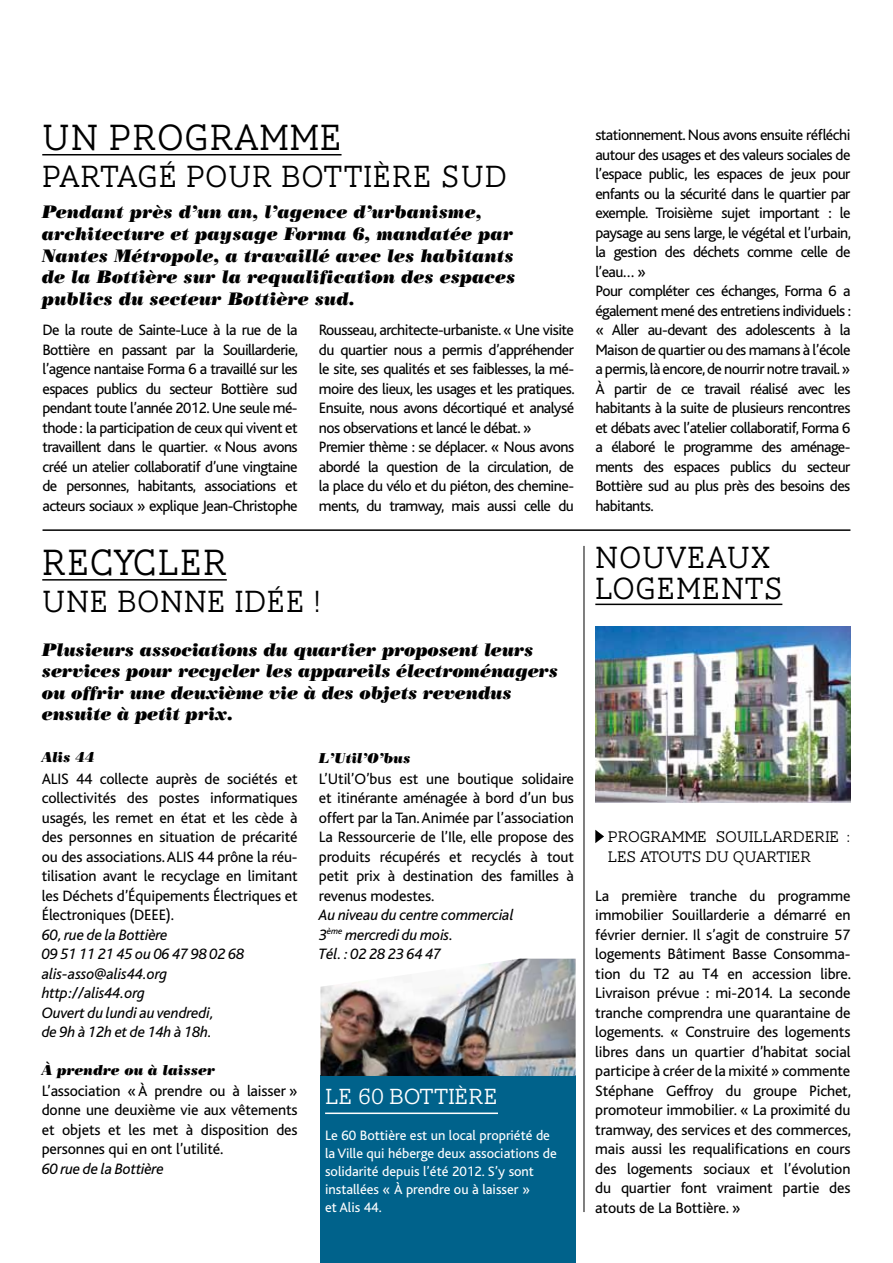
<style>
.page{position:relative;width:893px;height:1263px;background:#fff}
.page>*{position:absolute;margin:0;border:0;box-sizing:border-box;transform-origin:0 0}
.t1{font:300 37.5px "AW Conqueror Slab";letter-spacing:.02em;color:#000;scale:.95 1}
.t2{font:300 31.5px/31.5px "AW Conqueror Slab";letter-spacing:.02em;color:#000;scale:.95 1}
.t3{font:300 22.5px "AW Conqueror Slab";letter-spacing:-.01em;color:#fff}
.t4{font:italic 18px/21.6px "Poster Bodoni BT";color:#000}
.t5{font:15.75px/19.5px "Bliss";letter-spacing:-.035em;color:#000;text-align:justify}
.t6{font:italic 15.75px/19.5px "Bliss";letter-spacing:-.01em;color:#000}
.t7{font:300 15.75px/19.5px "AW Conqueror Slab";letter-spacing:-.01em;color:#000}
.t8{font:14.25px/18px "Bliss";color:#fff}
.t9{font:italic 14.25px "Poster Bodoni BT";color:#000}
</style>
<div class="page">
<hr style="left:42px;top:579px;width:185px;height:2px;background:#000">
<hr style="left:42px;top:154px;width:300px;height:1px;background:#000">
<div style="left:320px;top:1076px;width:255px;height:187px;background:#00628b"></div>
<hr style="left:325px;top:1112px;width:173px;height:2px;background:#fff">
<img style="left:320px;top:959px;width:256px;height:117px">
<svg style="left:595px;top:830px;width:9px;height:13px"></svg>
<hr style="left:595px;top:604px;width:187px;height:1px;background:#000">
<img style="left:595px;top:626px;width:255px;height:177px">
<hr style="left:43px;top:529px;width:807px;height:2px;background:#000">
<hr style="left:584px;top:546px;width:1px;height:666px;background:#000">
<h1 class="t1" style="left:42px;top:117px;width:317px">UN PROGRAMME</h1>
<h2 class="t2" style="left:42px;top:161px;width:491px">PARTAGÉ POUR BOTTIÈRE SUD</h2>
<p class="t4" style="left:42px;top:201px;width:475px">Pendant près d’un an, l’agence d’urbanisme, architecture et paysage Forma 6, mandatée par Nantes Métropole, a travaillé avec les habitants de la Bottière sur la requalification des espaces publics du secteur Bottière sud.</p>
<p class="t5" style="left:43px;top:320px;width:257px">De la route de Sainte-Luce à la rue de la Bottière en passant par la Souillarderie, l’agence nantaise Forma 6 a travaillé sur les espaces publics du secteur Bottière sud pendant toute l’année 2012. Une seule mé&shy;thode : la participation de ceux qui vivent et travaillent dans le quartier. « Nous avons créé un atelier collaboratif d’une vingtaine de personnes, habitants, associations et acteurs sociaux » explique Jean-Christophe</p>
<h1 class="t1" style="left:42px;top:542px;width:197px">RECYCLER</h1>
<h2 class="t2" style="left:42px;top:586px;width:295px">UNE BONNE IDÉE !</h2>
<p class="t4" style="left:42px;top:638px;width:518px">Plusieurs associations du quartier proposent leurs services pour recycler les appareils électroménagers ou offrir une deuxième vie à des objets revendus ensuite à petit prix.</p>
<p class="t5" style="left:319px;top:320px;width:257px;text-align:left">Rousseau, architecte-urbaniste.« Une visite du quartier nous a permis d’appréhender le site, ses qualités et ses faiblesses, la mé&shy;moire des lieux, les usages et les pratiques.<br>Ensuite, nous avons décortiqué et analysé nos observations et lancé le débat. » Premier thème : se déplacer. « Nous avons abordé la question de la circulation, de la place du vélo et du piéton, des chemine&shy;ments, du tramway, mais aussi celle du</p>
<p class="t9" style="left:42px;top:749px;width:54px">Alis 44</p>
<p class="t5" style="left:42px;top:769px;width:257px">ALIS 44 collecte auprès de sociétés et collectivités des postes informatiques usagés, les remet en état et les cède à des personnes en situation de précarité ou des associations. ALIS 44 prône la réu&shy;tilisation avant le recyclage en limitant les Déchets d’Équipements Électriques et Électroniques (DEEE).</p>
<p class="t6" style="left:42px;top:925px;width:204px">60, rue de la Bottière<br>09 51 11 21 45 ou 06 47 98 02 68 alis-asso@alis44.org http://alis44.org<br>Ouvert du lundi au vendredi,<br>de 9h à 12h et de 14h à 18h.</p>
<p class="t9" style="left:42px;top:1061px;width:175px">À prendre ou à laisser</p>
<p class="t5" style="left:42px;top:1081px;width:257px">L’association «À prendre ou à laisser » donne une deuxième vie aux vêtements et objets et les met à disposition des personnes qui en ont l’utilité.</p>
<p class="t6" style="left:42px;top:1159px;width:124px">60 rue de la Bottière</p>
<p class="t9" style="left:319px;top:749px;width:93px">L’Util’O’bus</p>
<p class="t5" style="left:319px;top:769px;width:257px">L’Util’O’bus est une boutique solidaire et itinérante aménagée à bord d’un bus offert par la Tan. Animée par l’association La Ressourcerie de l’Ile, elle propose des produits récupérés et recyclés à tout petit prix à destination des familles à revenus modestes.</p>
<p class="t6" style="left:319px;top:905px;width:196px">Au niveau du centre commercial<br>3<sup>ème</sup> mercredi du mois.<br>Tél. : 02 28 23 64 47</p>
<h3 class="t3" style="left:325px;top:1085px;width:174px">LE 60 BOTTIÈRE</h3>
<p class="t8" style="left:325px;top:1127px;width:233px">Le 60 Bottière est un local propriété de la Ville qui héberge deux associations de solidarité depuis l’été 2012. S’y sont installées « À prendre ou à laisser »<br>et Alis 44.</p>
<p class="t5" style="left:595px;top:125px;width:257px;text-align:left">stationnement. Nous avons ensuite réfléchi autour des usages et des valeurs sociales de l’espace public, les espaces de jeux pour enfants ou la sécurité dans le quartier par exemple. Troisième sujet important : le paysage au sens large, le végétal et l’urbain, la gestion des déchets comme celle de l’eau… »<br>Pour compléter ces échanges, Forma 6 a également mené des entretiens individuels : « Aller au-devant des adolescents à la Maison de quartier ou des mamans à l’école a permis, là encore, de nourrir notre travail.» À partir de ce travail réalisé avec les habitants à la suite de plusieurs rencontres et débats avec l’atelier collaboratif, Forma 6 a élaboré le programme des aménage&shy;ments des espaces publics du secteur Bottière sud au plus près des besoins des habitants.</p>
<h2 class="t2" style="left:595px;top:542px;width:199px">NOUVEAUX<br>LOGEMENTS</h2>
<p class="t7" style="left:608px;top:827px;width:244px">PROGRAMME SOUILLARDERIE :<br>LES ATOUTS DU QUARTIER</p>
<p class="t5" style="left:595px;top:886px;width:257px">La première tranche du programme immobilier Souillarderie a démarré en février dernier. Il s’agit de construire 57 logements Bâtiment Basse Consomma&shy;tion du T2 au T4 en accession libre.<br>Livraison prévue : mi-2014. La seconde tranche comprendra une quarantaine de logements. « Construire des logements libres dans un quartier d’habitat social participe à créer de la mixité » commente Stéphane Geffroy du groupe Pichet, promoteur immobilier. « La proximité du tramway, des services et des commerces, mais aussi les requalifications en cours des logements sociaux et l’évolution du quartier font vraiment partie des atouts de La Bottière. »</p>
</div>
